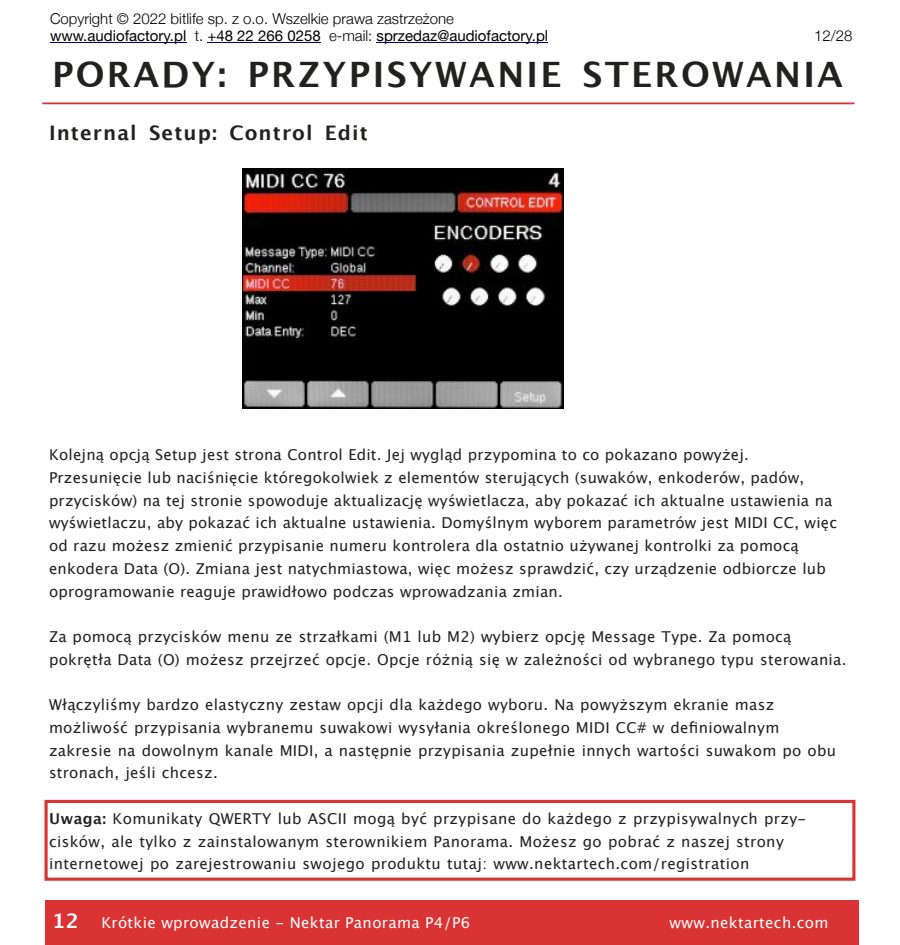
<style>
.page{position:relative;width:900px;height:945px;background:#fff}
.page>*{position:absolute;margin:0;border:0;box-sizing:border-box;transform-origin:0 0}
.t1{font:700 35px "Lucida Grande";letter-spacing:.065em;color:#212120}
.t2{font:700 20px "Lucida Grande";letter-spacing:.055em;color:#212120}
.t3{font:15px/22.8px "Lucida Grande";letter-spacing:.02em;color:#212120}
.t4{font:300 15px/17px "Helvetica Neue";color:#000}
.t5{font:15px "Lucida Grande";letter-spacing:.025em;color:#fff}
.s1{font-weight:400}
.s2{font-weight:700}
.s3{font-weight:700;font-size:20px}
</style>
<div class="page">
<div style="left:45px;top:900px;width:814px;height:45px;background:#da3333"></div>
<hr style="left:42px;top:102px;width:813px;height:2px;background:#da3333">
<div style="left:45px;top:800px;width:810px;height:81px;border:3px solid #da3333"></div>
<img style="left:242px;top:169px;width:321px;height:240px">
<hr style="left:50px;top:42px;width:136px;height:1px;background:#000087">
<hr style="left:207px;top:42px;width:114px;height:1px;background:#000087">
<hr style="left:377px;top:42px;width:171px;height:1px;background:#000087">
<p class="t4" style="left:50px;top:10px;width:500px">Copyright © 2022 bitlife sp. z o.o. Wszelkie prawa zastrzeżone <span class="s1">www.audiofactory.pl</span> t. <span class="s1">+48 22 266 0258</span> e-mail: <span class="s1">sprzedaz@audiofactory.pl</span></p>
<p class="t4" style="left:814px;top:27px;width:40px">12/28</p>
<h1 class="t1" style="left:52px;top:59px;width:793px">PORADY: PRZYPISYWANIE STEROWANIA</h1>
<h2 class="t2" style="left:49px;top:124px;width:321px">Internal Setup: Control Edit</h2>
<p class="t3" style="left:49px;top:445px;width:790px">Kolejną opcją Setup jest strona Control Edit. Jej wygląd przypomina to co pokazano powyżej.<br>Przesunięcie lub naciśnięcie któregokolwiek z elementów sterujących (suwaków, enkoderów, padów, przycisków) na tej stronie spowoduje aktualizację wyświetlacza, aby pokazać ich aktualne ustawienia na wyświetlaczu, aby pokazać ich aktualne ustawienia. Domyślnym wyborem parametrów jest MIDI CC, więc od razu możesz zmienić przypisanie numeru kontrolera dla ostatnio używanej kontrolki za pomocą enkodera Data (O). Zmiana jest natychmiastowa, więc możesz sprawdzić, czy urządzenie odbiorcze lub oprogramowanie reaguje prawidłowo podczas wprowadzania zmian.</p>
<p class="t3" style="left:49px;top:626px;width:799px">Za pomocą przycisków menu ze strzałkami (M1 lub M2) wybierz opcję Message Type. Za pomocą pokrętła Data (O) możesz przejrzeć opcje. Opcje różnią się w zależności od wybranego typu sterowania.</p>
<p class="t3" style="left:49px;top:694px;width:789px">Włączyliśmy bardzo elastyczny zestaw opcji dla każdego wyboru. Na powyższym ekranie masz możliwość przypisania wybranemu suwakowi wysyłania określonego MIDI CC# w definiowalnym zakresie na dowolnym kanale MIDI, a następnie przypisania zupełnie innych wartości suwakom po obu stronach, jeśli chcesz.</p>
<p class="t3" style="left:49px;top:808px;width:759px"><span class="s2">Uwaga:</span> Komunikaty QWERTY lub ASCII mogą być przypisane do każdego z przypisywalnych przy&shy;cisków, ale tylko z zainstalowanym sterownikiem Panorama. Możesz go pobrać z naszej strony internetowej po zarejestrowaniu swojego produktu tutaj: www.nektartech.com/registration</p>
<p class="t5" style="left:52px;top:916px;width:420px"><span class="s3">12</span> Krótkie wprowadzenie - Nektar Panorama P4/P6</p>
<p class="t5" style="left:670px;top:916px;width:160px">www.nektartech.com</p>
</div>
